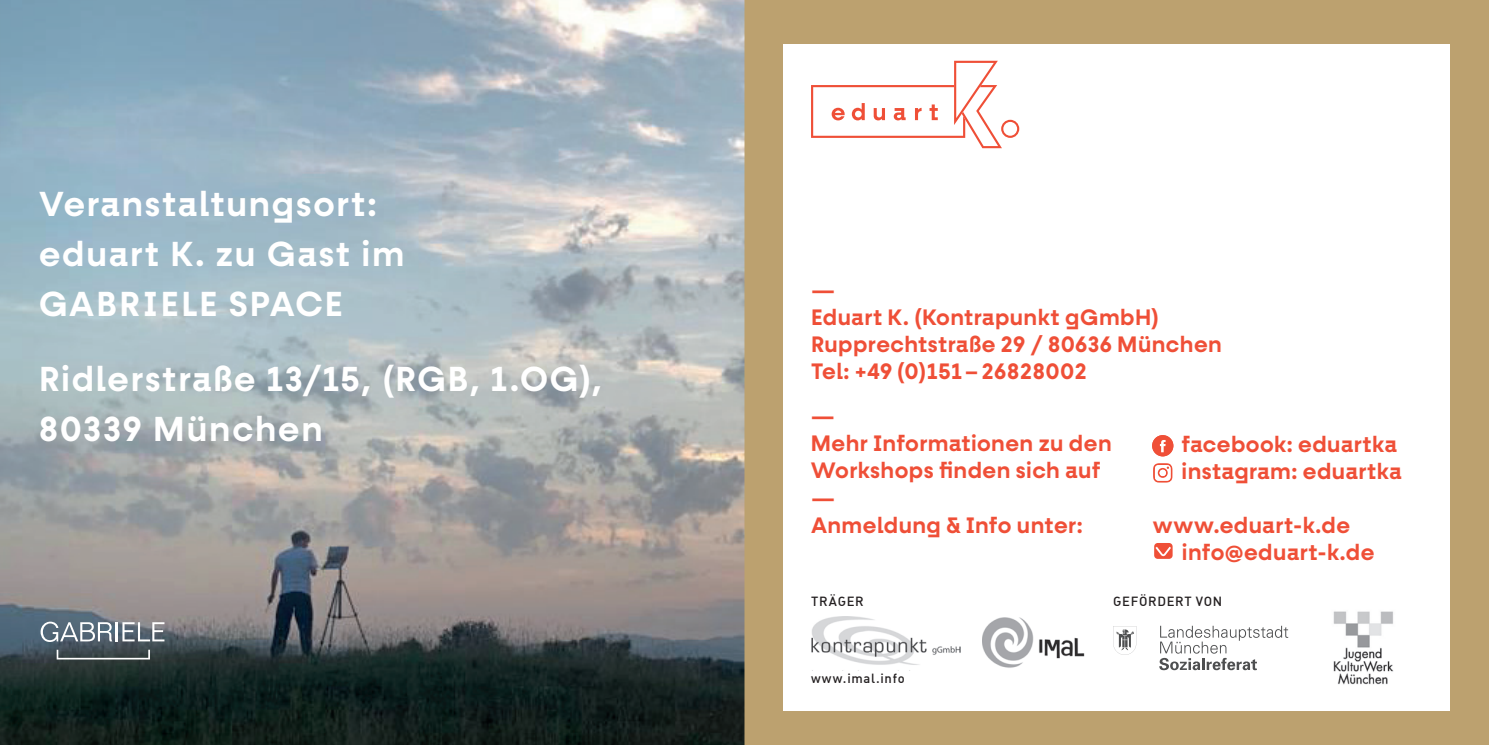
<style>
.page{position:relative;width:1489px;height:745px;background:#fff}
.page>*{position:absolute;margin:0;border:0;box-sizing:border-box;transform-origin:0 0}
.t1{font:600 35px/50px "Fractul";letter-spacing:.05em;color:#fff}
.t2{font:600 22.5px/27px "Fractul";letter-spacing:.02em;color:#ef4f37}
.t3{font:13px "DIN Medium Alternate";letter-spacing:.055em;color:#231f20}
</style>
<div class="page">
<div style="left:0;top:0;width:1488px;height:744px;background:#bca16f"></div>
<img style="left:0;top:0;width:744px;height:744px">
<svg style="left:41px;top:621px;width:71px;height:20px"></svg>
<hr style="left:116px;top:621px;width:2px;height:20px;background:#fff">
<svg style="left:122px;top:621px;width:42px;height:20px"></svg>
<svg style="left:57px;top:649px;width:93px;height:10px"></svg>
<div style="left:783px;top:44px;width:666px;height:666px;background:#fff"></div>
<div style="left:1154px;top:542px;width:18px;height:16px;background:#ef4f37;border-radius:4px"></div>
<svg style="left:1155px;top:546px;width:15px;height:9px"></svg>
<svg style="left:811px;top:61px;width:208px;height:87px"></svg>
<svg style="left:1152px;top:435px;width:21px;height:21px"></svg>
<svg style="left:1153px;top:463px;width:19px;height:19px"></svg>
<div style="left:1159px;top:469px;width:6px;height:7px;background:#fff;border-radius:50%"></div>
<img style="left:1333px;top:611px;width:61px;height:74px">
<img style="left:982px;top:617px;width:103px;height:51px">
<img style="left:811px;top:616px;width:149px;height:49px">
<svg style="left:1159px;top:625px;width:129px;height:44px"></svg>
<svg style="left:1113px;top:626px;width:23px;height:28px"></svg>
<h1 class="t1" style="left:39px;top:178px;width:367px">Veranstaltungsort: eduart K. zu Gast im<br>GABRIELE SPACE</h1>
<h1 class="t1" style="left:39px;top:353px;width:564px">Ridlerstraße 13/15, (RGB, 1.OG),<br>80339 München</h1>
<p class="t2" style="left:811px;top:276px;width:412px">—<br>Eduart K. (Kontrapunkt gGmbH)<br>Rupprechtstraße 29 / 80636 München<br>Tel: +49 (0)151 – 26828002</p>
<p class="t2" style="left:810px;top:402px;width:302px">—<br>Mehr Informationen zu den<br>Workshops finden sich auf</p>
<p class="t2" style="left:1181px;top:430px;width:221px">facebook: eduartka instagram: eduartka</p>
<p class="t2" style="left:811px;top:484px;width:273px">—<br>Anmeldung &amp; Info unter:</p>
<p class="t3" style="left:811px;top:593px;width:54px">TRÄGER</p>
<p class="t3" style="left:811px;top:669px;width:95px">www.imal.info</p>
<p class="t2" style="left:1181px;top:511px;width:194px;text-indent:-29px">www.eduart-k.de info@eduart-k.de</p>
<p class="t3" style="left:1113px;top:593px;width:110px">GEFÖRDERT VON</p>
</div>
